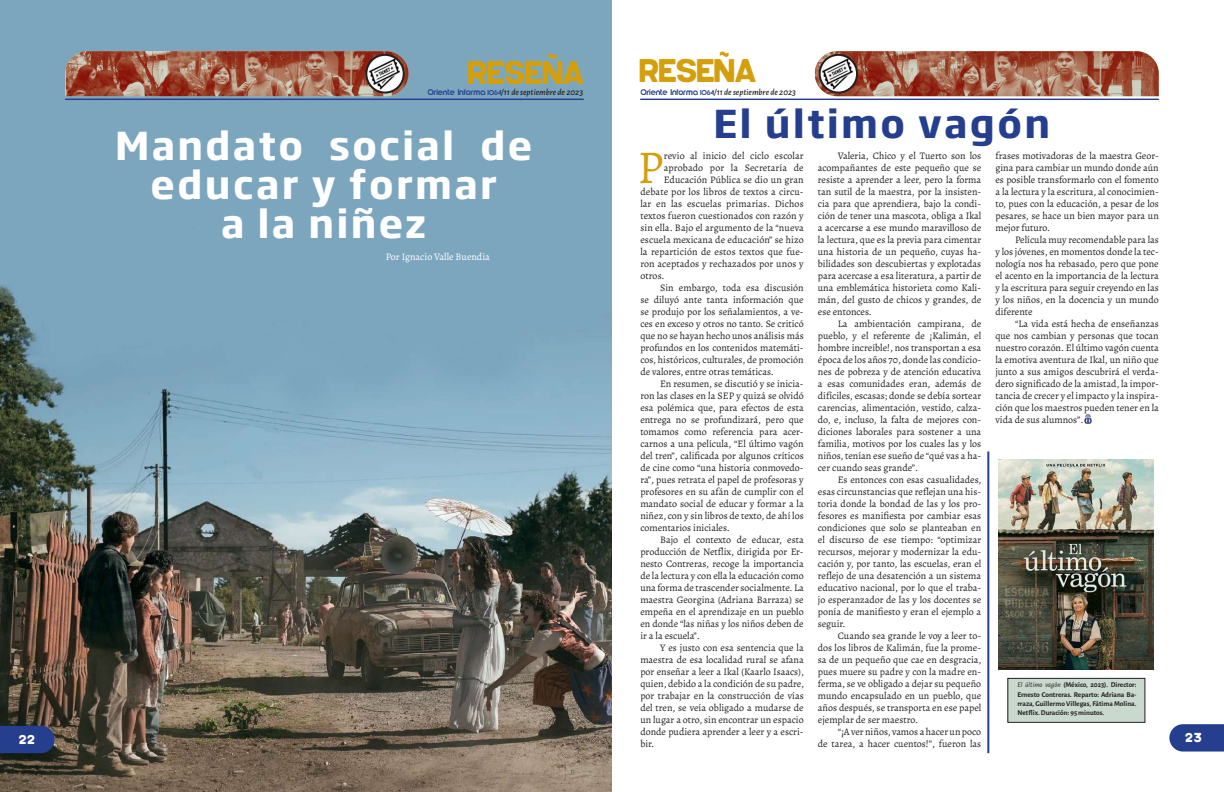
<style>
.page{position:relative;width:1224px;height:792px;background:#fff}
.page>*{position:absolute;margin:0;border:0;box-sizing:border-box;transform-origin:0 0}
.t1{font:47.2px "Alegreya";color:#d49f0c}
.t2{font:700 38px/39px "Soho Gothic Pro";letter-spacing:.06em;color:#fff;text-align:center}
.t3{font:700 38px "Soho Gothic Pro";letter-spacing:.06em;color:#253f8e}
.t4{font:34px "Geovano Sans";letter-spacing:-.06em;color:#d49f0c}
.t5{font:700 13px "Armavir 01";color:#fff}
.t6{font:10px/12px "Alegreya";color:#231f20;text-align:justify}
.t7{font:10px "Alegreya";color:#fff}
.t8{font:italic 500 9px "Alegreya Sans";color:#231f20}
.t9{font:700 7.3px/9.3px "Alegreya Sans";color:#231f20;text-align:justify}
.s1{font-family:"Brandish";font-weight:400;font-style:normal;font-size:7px;color:#253f8e}
.s2{font-family:"Brandish";font-weight:400;font-style:normal;font-size:6px;color:#253f8e}
.s3{font-weight:400;font-style:italic}
</style>
<div class="page">
<svg style="left:1169px;top:724px;width:55px;height:28px;background:#374e97"></svg>
<svg style="left:640px;top:71px;width:519px;height:29px"></svg>
<img style="left:815px;top:51px;width:344px;height:45px">
<img style="left:820px;top:56px;width:36px;height:37px">
<div style="left:819px;top:54px;width:39px;height:40px;border:2px solid #231f20;border-radius:50%"></div>
<img style="left:0;top:0;width:611px;height:792px">
<svg style="left:65px;top:51px;width:519px;height:49px;background:#769eb9"></svg>
<img style="left:66px;top:51px;width:343px;height:45px">
<img style="left:366px;top:56px;width:37px;height:37px">
<div style="left:365px;top:54px;width:40px;height:40px;border:2px solid #231f20;border-radius:50%"></div>
<hr style="left:987px;top:451px;width:2px;height:302px;background:#253f8e">
<img style="left:999px;top:460px;width:155px;height:210px">
<div style="left:1008px;top:678px;width:137px;height:44px;background:#c9d9ce"></div>
<div style="left:1008px;top:678px;width:137px;height:45px;border:1px solid #231f20"></div>
<svg style="left:0;top:726px;width:55px;height:27px"></svg>
<svg style="left:1085px;top:414px;width:7px;height:10px"></svg>
<h3 class="t5" style="left:18px;top:732px;width:18px">22</h3>
<h3 class="t4" style="left:467px;top:52px;width:120px">RESEÑA</h3>
<p class="t8" style="left:427px;top:86px;width:157px"><span class="s1">Oriente Informa</span> <span class="s2">1064</span>/11 de septiembre de 2023</p>
<h2 class="t2" style="left:115px;top:124px;width:418px">Mandato social de educar y formar<br>a la niñez</h2>
<p class="t7" style="left:386px;top:250px;width:105px">Por Ignacio Valle Buendia</p>
<h3 class="t4" style="left:639px;top:51px;width:120px">RESEÑA</h3>
<p class="t8" style="left:640px;top:86px;width:157px"><span class="s1">Oriente Informa</span> <span class="s2">1064</span>/11 de septiembre de 2023</p>
<h2 class="t3" style="left:713px;top:93px;width:338px">El último vagón</h2>
<p class="t6" style="left:818px;top:150px;width:165px;text-indent:20px">Valeria, Chico y el Tuerto son los acompañantes de este pequeño que se resiste a aprender a leer, pero la forma tan sutil de la maestra, por la insisten&shy;cia para que aprendiera, bajo la condi&shy;ción de tener una mascota, obliga a Ikal a acercarse a ese mundo maravilloso de la lectura, que es la previa para cimentar una historia de un pequeño, cuyas ha&shy;bilidades son descubiertas y explotadas para acercase a esa literatura, a partir de una emblemática historieta como Kali&shy;mán, del gusto de chicos y grandes, de ese entonces.</p>
<p class="t6" style="left:818px;top:318px;width:165px;text-indent:20px">La ambientación campirana, de pueblo, y el referente de ¡Kalimán, el hombre increíble!, nos transportan a esa época de los años 70, donde las condicio&shy;nes de pobreza y de atención educativa a esas comunidades eran, además de difíciles, escasas; donde se debía sortear carencias, alimentación, vestido, calza&shy;do, e, incluso, la falta de mejores con&shy;diciones laborales para sostener a una familia, motivos por los cuales las y los niños, tenían ese sueño de “qué vas a ha&shy;cer cuando seas grande”.</p>
<p class="t6" style="left:818px;top:474px;width:165px;text-indent:20px">Es entonces con esas casualidades, esas circunstancias que reflejan una his&shy;toria donde la bondad de las y los pro&shy;fesores es manifiesta por cambiar esas condiciones que solo se planteaban en el discurso de ese tiempo: “optimizar recursos, mejorar y modernizar la edu&shy;cación y, por tanto, las escuelas, eran el reflejo de una desatención a un sistema educativo nacional, por lo que el traba&shy;jo esperanzador de las y los docentes se ponía de manifiesto y eran el ejemplo a seguir.</p>
<p class="t6" style="left:818px;top:630px;width:165px;text-indent:20px">Cuando sea grande le voy a leer to&shy;dos los libros de Kalimán, fue la prome&shy;sa de un pequeño que cae en desgracia, pues muere su padre y con la madre en&shy;ferma, se ve obligado a dejar su pequeño mundo encapsulado en un pueblo, que años después, se transporta en ese papel ejemplar de ser maestro.</p>
<p class="t6" style="left:818px;top:726px;width:165px;text-align:right">“¡A ver niños, vamos a hacer un poco<br>de tarea, a hacer cuentos!”, fueron las</p>
<p class="t6" style="left:995px;top:150px;width:165px">frases motivadoras de la maestra Geor&shy;gina para cambiar un mundo donde aún es posible transformarlo con el fomento a la lectura y la escritura, al conocimien&shy;to, pues con la educación, a pesar de los pesares, se hace un bien mayor para un mejor futuro.</p>
<p class="t6" style="left:995px;top:234px;width:165px;text-indent:20px">Película muy recomendable para las y los jóvenes, en momentos donde la tec&shy;nología nos ha rebasado, pero que pone el acento en la importancia de la lectura y la escritura para seguir creyendo en las y los niños, en la docencia y un mundo diferente</p>
<p class="t6" style="left:995px;top:318px;width:165px;text-indent:20px">“La vida está hecha de enseñanzas que nos cambian y personas que tocan nuestro corazón. El último vagón cuenta la emotiva aventura de Ikal, un niño que junto a sus amigos descubrirá el verda&shy;dero significado de la amistad, la impor&shy;tancia de crecer y el impacto y la inspira&shy;ción que los maestros pueden tener en la vida de sus alumnos”.</p>
<h1 class="t1" style="left:637px;top:138px;width:28px">P</h1>
<p class="t6" style="left:664px;top:150px;width:141px">revio al inicio del ciclo escolar</p>
<p class="t6" style="left:664px;top:162px;width:141px">aprobado por la Secretaría de</p>
<p class="t6" style="left:664px;top:174px;width:141px">Educación Pública se dio un gran</p>
<p class="t6" style="left:640px;top:186px;width:165px">debate por los libros de textos a circu-</p>
<p class="t6" style="left:640px;top:198px;width:165px">lar en las escuelas primarias. Dichos</p>
<p class="t6" style="left:640px;top:210px;width:165px">textos fueron cuestionados con razón y</p>
<p class="t6" style="left:640px;top:222px;width:165px">sin ella. Bajo el argumento de la “nueva</p>
<p class="t6" style="left:640px;top:234px;width:165px">escuela mexicana de educación” se hizo</p>
<p class="t6" style="left:640px;top:246px;width:165px">la repartición de estos textos que fue-</p>
<p class="t6" style="left:640px;top:258px;width:165px">ron aceptados y rechazados por unos y</p>
<p class="t6" style="left:640px;top:270px;width:26px">otros.</p>
<p class="t6" style="left:660px;top:282px;width:145px">Sin embargo, toda esa discusión</p>
<p class="t6" style="left:640px;top:294px;width:165px">se diluyó ante tanta información que</p>
<p class="t6" style="left:640px;top:306px;width:165px">se produjo por los señalamientos, a ve-</p>
<p class="t6" style="left:640px;top:318px;width:165px">ces en exceso y otros no tanto. Se criticó</p>
<p class="t6" style="left:640px;top:330px;width:165px">que no se hayan hecho unos análisis más</p>
<p class="t6" style="left:640px;top:342px;width:165px">profundos en los contenidos matemáti-</p>
<p class="t6" style="left:640px;top:354px;width:165px">cos, históricos, culturales, de promoción</p>
<p class="t6" style="left:640px;top:366px;width:135px">de valores, entre otras temáticas.</p>
<p class="t6" style="left:660px;top:378px;width:145px">En resumen, se discutió y se inicia-</p>
<p class="t6" style="left:640px;top:390px;width:165px">ron las clases en la SEP y quizá se olvidó</p>
<p class="t6" style="left:640px;top:402px;width:165px">esa polémica que, para efectos de esta</p>
<p class="t6" style="left:640px;top:414px;width:165px">entrega no se profundizará, pero que</p>
<p class="t6" style="left:640px;top:426px;width:165px">tomamos como referencia para acer-</p>
<p class="t6" style="left:640px;top:438px;width:165px">carnos a una película, “El último vagón</p>
<p class="t6" style="left:640px;top:450px;width:165px">del tren”, calificada por algunos críticos</p>
<p class="t6" style="left:640px;top:462px;width:165px">de cine como “una historia conmovedo-</p>
<p class="t6" style="left:640px;top:474px;width:165px">ra”, pues retrata el papel de profesoras y</p>
<p class="t6" style="left:640px;top:486px;width:165px">profesores en su afán de cumplir con el</p>
<p class="t6" style="left:640px;top:498px;width:165px">mandato social de educar y formar a la</p>
<p class="t6" style="left:640px;top:510px;width:165px">niñez, con y sin libros de texto, de ahí los</p>
<p class="t6" style="left:640px;top:522px;width:91px">comentarios iniciales.</p>
<p class="t6" style="left:660px;top:534px;width:145px">Bajo el contexto de educar, esta</p>
<p class="t6" style="left:640px;top:546px;width:165px">producción de Netflix, dirigida por Er-</p>
<p class="t6" style="left:640px;top:558px;width:165px">nesto Contreras, recoge la importancia</p>
<p class="t6" style="left:640px;top:570px;width:165px">de la lectura y con ella la educación como</p>
<p class="t6" style="left:640px;top:582px;width:165px">una forma de trascender socialmente. La</p>
<p class="t6" style="left:640px;top:594px;width:165px">maestra Georgina (Adriana Barraza) se</p>
<p class="t6" style="left:640px;top:606px;width:165px">empeña en el aprendizaje en un pueblo</p>
<p class="t6" style="left:640px;top:618px;width:165px">en donde “las niñas y los niños deben de</p>
<p class="t6" style="left:640px;top:630px;width:61px">ir a la escuela”.</p>
<p class="t6" style="left:660px;top:642px;width:145px">Y es justo con esa sentencia que la</p>
<p class="t6" style="left:640px;top:654px;width:165px">maestra de esa localidad rural se afana</p>
<p class="t6" style="left:640px;top:666px;width:165px">por enseñar a leer a Ikal (Kaarlo Isaacs),</p>
<p class="t6" style="left:640px;top:678px;width:165px">quien, debido a la condición de su padre,</p>
<p class="t6" style="left:640px;top:690px;width:165px">por trabajar en la construcción de vías</p>
<p class="t6" style="left:640px;top:702px;width:165px">del tren, se veía obligado a mudarse de</p>
<p class="t6" style="left:640px;top:714px;width:165px">un lugar a otro, sin encontrar un espacio</p>
<p class="t6" style="left:640px;top:726px;width:165px">donde pudiera aprender a leer y a escri-</p>
<p class="t6" style="left:640px;top:738px;width:15px">bir.</p>
<p class="t9" style="left:1017px;top:680px;width:121px"><span class="s3">El último vagón</span> (México, 2023). Director:<br>Ernesto Contreras. Reparto: Adriana Ba&shy;rraza, Guillermo Villegas, Fátima Molina.<br>Netflix. Duración: 95 minutos.</p>
<h3 class="t5" style="left:1185px;top:730px;width:19px">23</h3>
</div>
